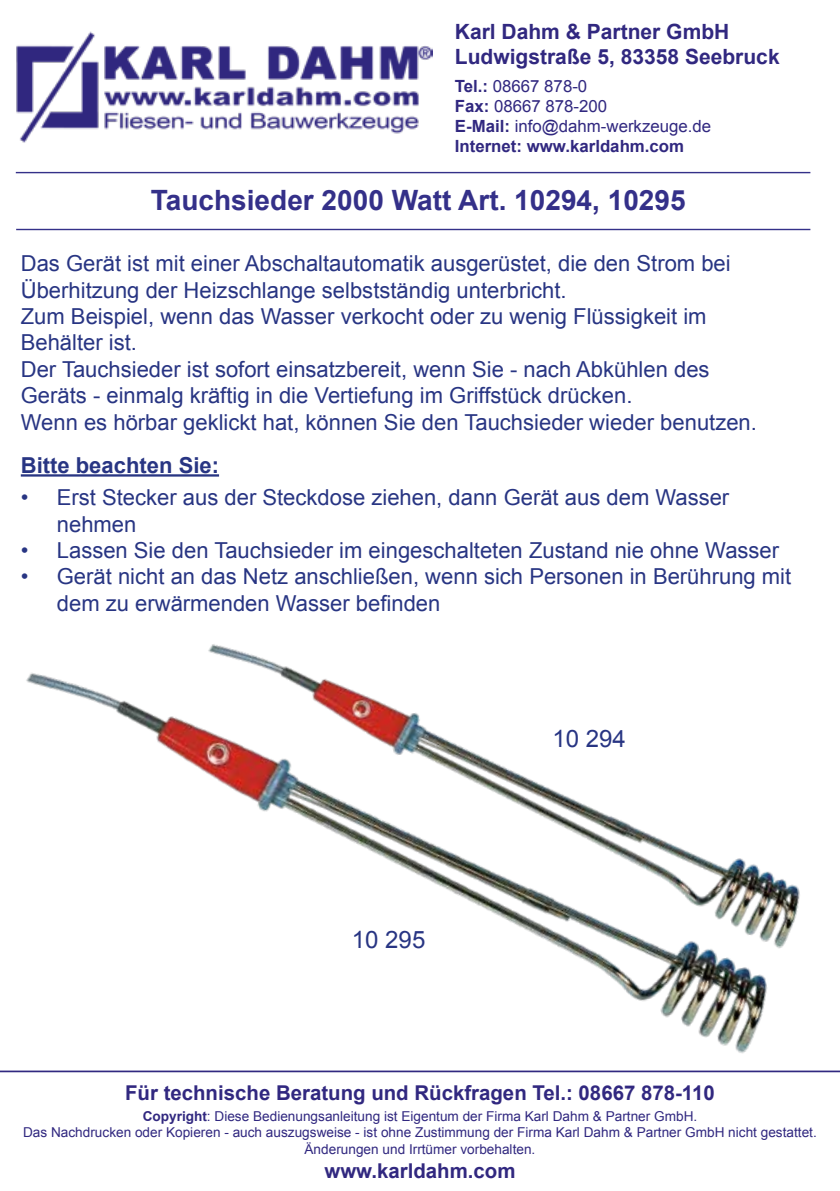
<style>
.page{position:relative;width:840px;height:1191px;background:#fff}
.page>*{position:absolute;margin:0;border:0;box-sizing:border-box;transform-origin:0 0}
.t1{font:700 28px "Arial";color:#343089}
.t2{font:24px "Arial";color:#283583}
.t3{font:22px/26.4px "Arial";color:#283583}
.t4{font:700 22px "Arial";color:#283583}
.t5{font:700 21px/25.2px "Arial";color:#312880}
.t6{font:700 20.4px "Arial";color:#312880}
.t7{font:16.8px/20.2px "Arial";color:#312880}
.t8{font:13.6px/16.4px "Arial";color:#312880;text-align:center}
.s1{font-weight:700}
</style>
<div class="page">
<img style="left:0;top:474px;width:839px;height:599px">
<hr style="left:21px;top:474px;width:198px;height:2px;background:#283583">
<img style="left:16px;top:31px;width:416px;height:112px">
<hr style="left:16px;top:172px;width:794px;height:1px;background:#343089">
<hr style="left:16px;top:229px;width:794px;height:1px;background:#343089">
<hr style="left:0;top:1070px;width:839px;height:2px;background:#312880">
<p class="t5" style="left:454px;top:19px;width:326px">Karl Dahm &amp; Partner GmbH<br>Ludwigstraße 5, 83358 Seebruck</p>
<p class="t7" style="left:454px;top:76px;width:258px"><span class="s1">Tel.:</span> 08667 878-0<br><span class="s1">Fax:</span> 08667 878-200<br><span class="s1">E-Mail:</span> info@dahm-werkzeuge.de<br><span class="s1">Internet: www.karldahm.com</span></p>
<p class="t1" style="left:151px;top:180px;width:536px">Tauchsieder 2000 Watt Art. 10294, 10295</p>
<p class="t3" style="left:21px;top:250px;width:737px">Das Gerät ist mit einer Abschaltautomatik ausgerüstet, die den Strom bei Überhitzung der Heizschlange selbstständig unterbricht.<br>Zum Beispiel, wenn das Wasser verkocht oder zu wenig Flüssigkeit im Behälter ist.<br>Der Tauchsieder ist sofort einsatzbereit, wenn Sie - nach Abkühlen des Geräts - einmalg kräftig in die Vertiefung im Griffstück drücken.<br>Wenn es hörbar geklickt hat, können Sie den Tauchsieder wieder benutzen.</p>
<p class="t4" style="left:21px;top:450px;width:200px">Bitte beachten Sie:</p>
<p class="t3" style="left:57px;top:484px;width:673px;text-indent:-36px">• Erst Stecker aus der Steckdose ziehen, dann Gerät aus dem Wasser nehmen</p>
<p class="t3" style="left:21px;top:537px;width:759px">• Lassen Sie den Tauchsieder im eingeschalteten Zustand nie ohne Wasser</p>
<p class="t3" style="left:57px;top:563px;width:735px;text-indent:-36px">• Gerät nicht an das Netz anschließen, wenn sich Personen in Berührung mit dem zu erwärmenden Wasser befinden</p>
<p class="t2" style="left:352px;top:922px;width:75px">10 295</p>
<p class="t2" style="left:552px;top:722px;width:75px">10 294</p>
<p class="t6" style="left:125px;top:1078px;width:591px">Für technische Beratung und Rückfragen Tel.: 08667 878-110</p>
<p class="t8" style="left:23px;top:1107px;width:794px"><span class="s1">Copyright</span>: Diese Bedienungsanleitung ist Eigentum der Firma Karl Dahm &amp; Partner GmbH.<br>Das Nachdrucken oder Kopieren - auch auszugsweise - ist ohne Zustimmung der Firma Karl Dahm &amp; Partner GmbH nicht gestattet.<br>Änderungen und Irrtümer vorbehalten.</p>
<p class="t6" style="left:324px;top:1156px;width:192px">www.karldahm.com</p>
</div>
